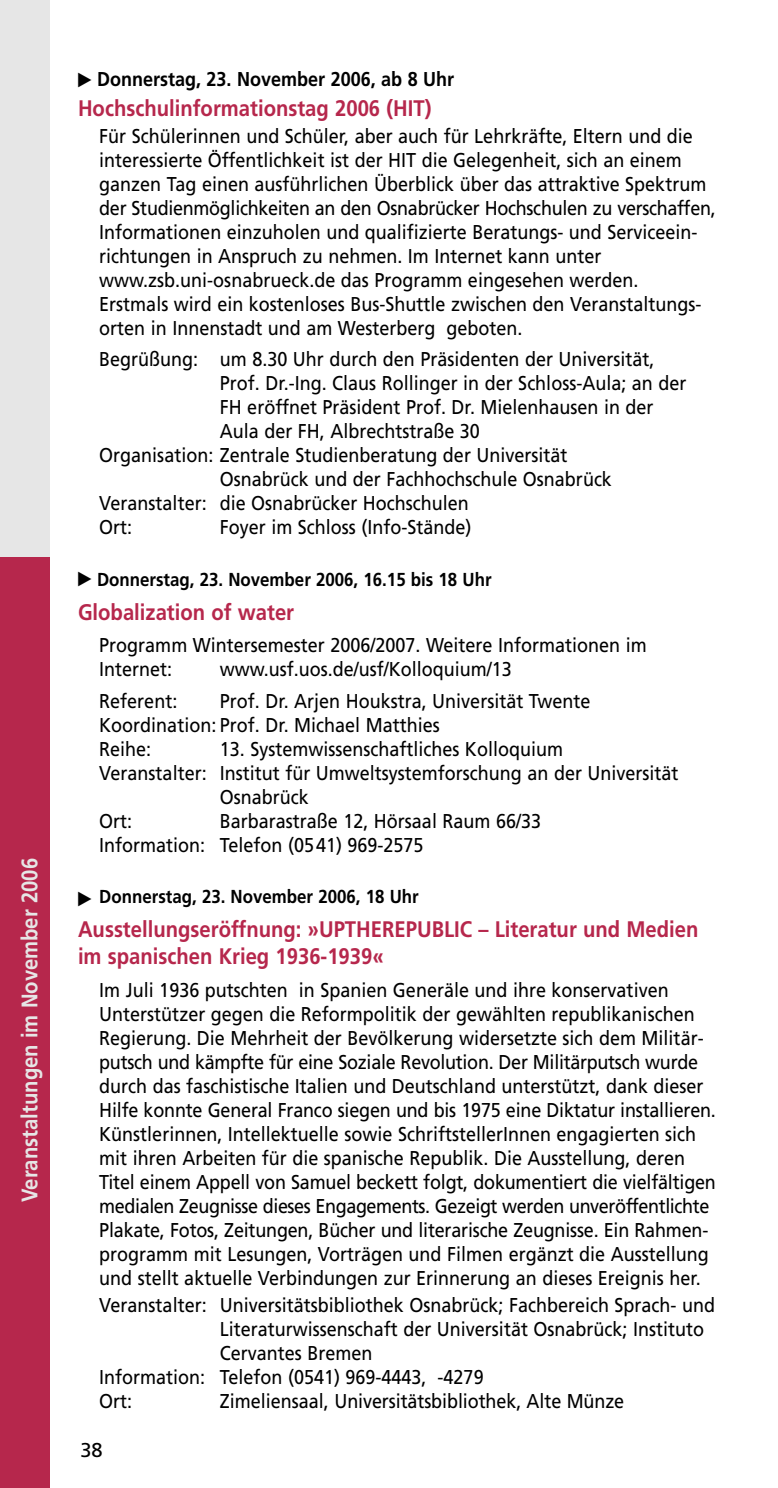
<style>
.page{position:relative;width:778px;height:1488px;background:#fff}
.page>*{position:absolute;margin:0;border:0;box-sizing:border-box;transform-origin:0 0}
.t1{font:700 22.5px/27px "Frutiger";color:#b6274c;scale:.9 1}
.t2{font:700 22.5px "Frutiger";color:#e6e6e6;scale:.9 1}
.t3{font:20px/24px "Frutiger";color:#000;scale:.9 1}
.t4{font:700 20px "Frutiger";color:#000;scale:.9 1}
.t5{font:20px "Frutiger";color:#000}
.t6{font:700 18.75px "Frutiger";color:#000;scale:.9 1}
</style>
<div class="page">
<div style="left:0;top:0;width:50px;height:1487px;background:#e6e6e6"></div>
<div style="left:0;top:557px;width:50px;height:930px;background:#b6274c"></div>
<p class="t2" style="left:21px;top:1202px;width:383px;rotate:-90deg">Veranstaltungen im November 2006</p>
<p class="t4" style="left:97px;top:71px;width:398px">Donnerstag, 23. November 2006, ab 8 Uhr</p>
<p class="t1" style="left:78px;top:97px;width:394px">Hochschulinformationstag 2006 (HIT)</p>
<p class="t3" style="left:99px;top:126px;width:686px">Für Schülerinnen und Schüler, aber auch für Lehrkräfte, Eltern und die interessierte Öffentlichkeit ist der HIT die Gelegenheit, sich an einem ganzen Tag einen ausführlichen Überblick über das attraktive Spektrum der Studienmöglichkeiten an den Osnabrücker Hochschulen zu verschaffen, Informationen einzuholen und qualifizierte Beratungs- und Serviceein&shy;richtungen in Anspruch zu nehmen. Im Internet kann unter www.zsb.uni-osnabrueck.de das Programm eingesehen werden.<br>Erstmals wird ein kostenloses Bus-Shuttle zwischen den Veranstaltungs&shy;orten in Innenstadt und am Westerberg geboten.</p>
<p class="t3" style="left:99px;top:349px;width:618px">Begrüßung: um 8.30 Uhr durch den Präsidenten der Universität,</p>
<p class="t3" style="left:220px;top:373px;width:520px">Prof. Dr.-Ing. Claus Rollinger in der Schloss-Aula; an der</p>
<p class="t3" style="left:220px;top:397px;width:483px">FH eröffnet Präsident Prof. Dr. Mielenhausen in der</p>
<p class="t3" style="left:220px;top:421px;width:290px">Aula der FH, Albrechtstraße 30</p>
<p class="t3" style="left:99px;top:445px;width:521px">Organisation: Zentrale Studienberatung der Universität</p>
<p class="t3" style="left:220px;top:469px;width:437px">Osnabrück und der Fachhochschule Osnabrück</p>
<p class="t3" style="left:99px;top:493px;width:412px">Veranstalter: die Osnabrücker Hochschulen</p>
<p class="t3" style="left:99px;top:517px;width:38px">Ort:</p>
<p class="t3" style="left:220px;top:517px;width:281px">Foyer im Schloss (Info-Stände)</p>
<p class="t6" style="left:97px;top:572px;width:440px">Donnerstag, 23. November 2006, 16.15 bis 18 Uhr</p>
<p class="t1" style="left:78px;top:600px;width:242px">Globalization of water</p>
<p class="t3" style="left:99px;top:635px;width:609px">Programm Wintersemester 2006/2007. Weitere Informationen im<br>Internet:</p>
<p class="t3" style="left:220px;top:659px;width:326px">www.usf.uos.de/usf/Kolloquium/13</p>
<p class="t3" style="left:99px;top:690px;width:88px">Referent:</p>
<p class="t3" style="left:99px;top:690px;width:547px;text-indent:120px">Prof. Dr. Arjen Houkstra, Universität Twente<br>Koordination: Prof. Dr. Michael Matthies<br>Reihe:</p>
<p class="t3" style="left:220px;top:738px;width:383px">13. Systemwissenschaftliches Kolloquium</p>
<p class="t3" style="left:99px;top:762px;width:645px">Veranstalter: Institut für Umweltsystemforschung an der Universität</p>
<p class="t3" style="left:220px;top:786px;width:100px">Osnabrück</p>
<p class="t3" style="left:99px;top:810px;width:38px">Ort:</p>
<p class="t3" style="left:99px;top:810px;width:492px;text-indent:120px">Barbarastraße 12, Hörsaal Raum 66/33<br>Information: Telefon (0541) 969-2575</p>
<p class="t6" style="left:99px;top:889px;width:356px">Donnerstag, 23. November 2006, 18 Uhr</p>
<p class="t1" style="left:78px;top:917px;width:691px">Ausstellungseröffnung: »UPTHEREPUBLIC – Literatur und Medien im spanischen Krieg 1936-1939«</p>
<p class="t3" style="left:99px;top:979px;width:686px">Im Juli 1936 putschten in Spanien Generäle und ihre konservativen Unterstützer gegen die Reformpolitik der gewählten republikanischen Regierung. Die Mehrheit der Bevölkerung widersetzte sich dem Militär&shy;putsch und kämpfte für eine Soziale Revolution. Der Militärputsch wurde durch das faschistische Italien und Deutschland unterstützt, dank dieser Hilfe konnte General Franco siegen und bis 1975 eine Diktatur installieren.<br>Künstlerinnen, Intellektuelle sowie SchriftstellerInnen engagierten sich mit ihren Arbeiten für die spanische Republik. Die Ausstellung, deren Titel einem Appell von Samuel beckett folgt, dokumentiert die vielfältigen medialen Zeugnisse dieses Engagements. Gezeigt werden unveröffentlichte Plakate, Fotos, Zeitungen, Bücher und literarische Zeugnisse. Ein Rahmen&shy;programm mit Lesungen, Vorträgen und Filmen ergänzt die Ausstellung und stellt aktuelle Verbindungen zur Erinnerung an dieses Ereignis her.</p>
<p class="t3" style="left:99px;top:1294px;width:685px">Veranstalter: Universitätsbibliothek Osnabrück; Fachbereich Sprach- und</p>
<p class="t3" style="left:220px;top:1318px;width:539px">Literaturwissenschaft der Universität Osnabrück; Instituto</p>
<p class="t3" style="left:220px;top:1342px;width:171px">Cervantes Bremen</p>
<p class="t3" style="left:99px;top:1366px;width:428px">Information: Telefon (0541) 969-4443, -4279</p>
<p class="t3" style="left:99px;top:1390px;width:38px">Ort:</p>
<p class="t3" style="left:220px;top:1390px;width:451px">Zimeliensaal, Universitätsbibliothek, Alte Münze</p>
<p class="t5" style="left:80px;top:1442px;width:24px">38</p>
</div>
